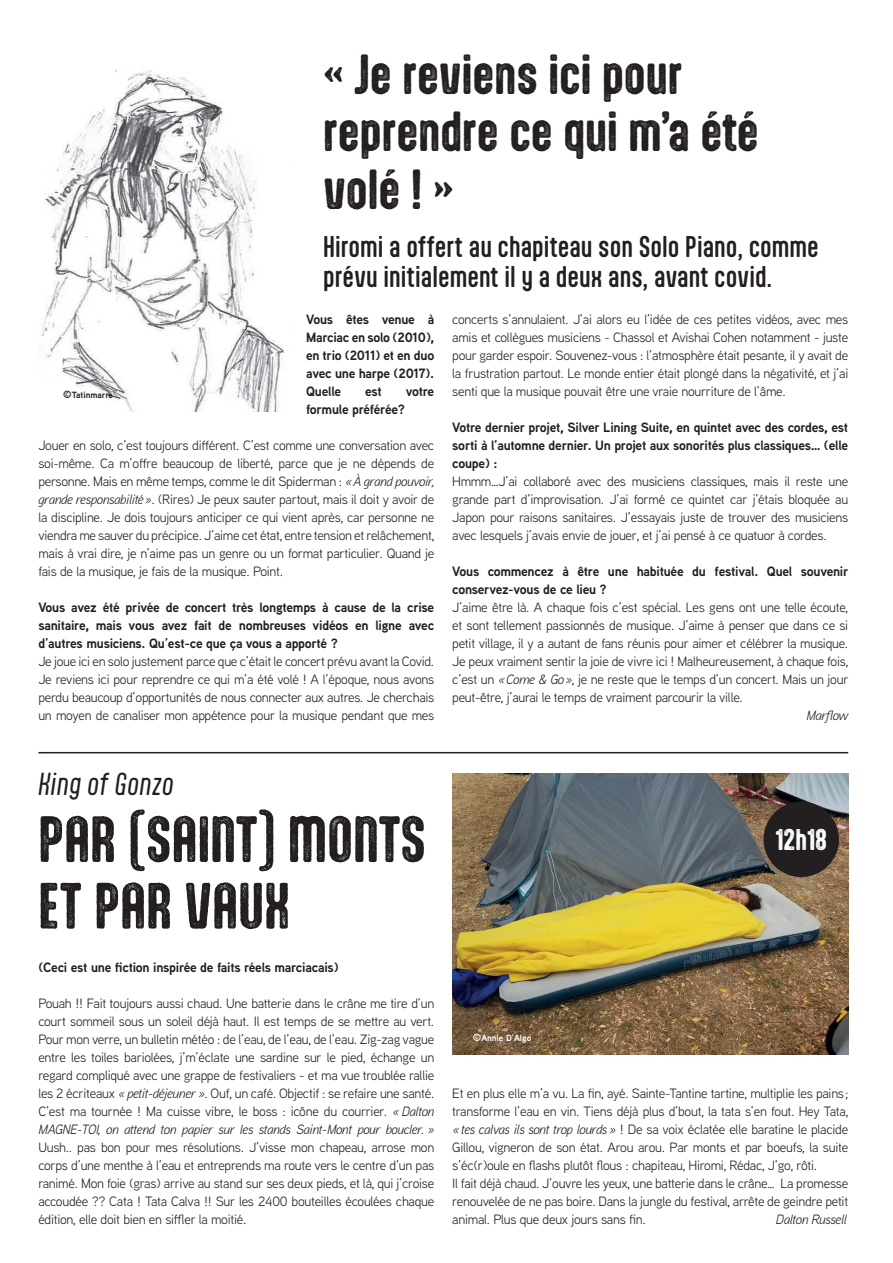
<style>
.page{position:relative;width:893px;height:1263px;background:#fff}
.page>*{position:absolute;margin:0;border:0;box-sizing:border-box;transform-origin:0 0}
.t1{font:55.5px/66.6px "Aptly Rust";color:#231f20}
.t2{font:48px/57.6px "Aptly Rust";color:#231f20}
.t3{font:italic 27px "Aptly";color:#231f20}
.t4{font:500 25.5px/30.6px "Aptly";color:#231f20}
.t5{font:25.5px "Aptly Rust";color:#fff}
.t6{font:13.5px/18px "Aaux Next";letter-spacing:-.02em;color:#231f20;text-align:justify}
.t7{font:700 13.5px/18px "Aaux Next";letter-spacing:-.02em;color:#231f20;text-align:justify}
.t8{font:italic 13.5px "Aaux Next";letter-spacing:-.02em;color:#231f20}
.t9{font:700 9px "Aaux Next";color:#fff}
.t10{font:700 9px "Aaux Next";color:#231f20}
.s1{font-style:italic}
.s2{font-size:10.5px}
</style>
<div class="page">
<hr style="left:38px;top:752px;width:810px;height:1px;background:#231f20">
<img style="left:452px;top:773px;width:396px;height:281px">
<img style="left:41px;top:69px;width:244px;height:342px">
<div style="left:763px;top:801px;width:76px;height:76px;background:#231f20;border-radius:50%"></div>
<h2 class="t2" style="left:323px;top:44px;width:437px">« Je reviens ici pour reprendre ce qui m’a été volé ! »</h2>
<h3 class="t4" style="left:323px;top:230px;width:497px">Hiromi a offert au chapiteau son Solo Piano, comme prévu initialement il y a deux ans, avant covid.</h3>
<p class="t7" style="left:306px;top:310px;width:130px">Vous êtes venue à Marciac en solo (2010), en trio (2011) et en duo avec une harpe (2017).<br>Quelle</p>
<p class="t7" style="left:365px;top:382px;width:18px">est</p>
<p class="t7" style="left:406px;top:382px;width:30px">votre</p>
<p class="t7" style="left:306px;top:400px;width:100px">formule préférée?</p>
<p class="t6" style="left:38px;top:436px;width:397px">Jouer en solo, c’est toujours différent. C’est comme une conversation avec soi-même. Ca m’offre beaucoup de liberté, parce que je ne dépends de personne. Mais en même temps, comme le dit Spiderman : <span class="s1">« À grand pouvoir, grande responsabilité »</span>. (Rires) Je peux sauter partout, mais il doit y avoir de la discipline. Je dois toujours anticiper ce qui vient après, car personne ne viendra me sauver du précipice. J’aime cet état, entre tension et relâchement, mais à vrai dire, je n’aime pas un genre ou un format particulier. Quand je fais de la musique, je fais de la musique. Point.</p>
<p class="t7" style="left:38px;top:598px;width:397px">Vous avez été privée de concert très longtemps à cause de la crise sanitaire, mais vous avez fait de nombreuses vidéos en ligne avec d’autres musiciens. Qu’est-ce que ça vous a apporté ?</p>
<p class="t6" style="left:38px;top:652px;width:397px">Je joue ici en solo justement parce que c’était le concert prévu avant la Covid.<br>Je reviens ici pour reprendre ce qui m’a été volé ! A l’époque, nous avons perdu beaucoup d’opportunités de nous connecter aux autres. Je cherchais un moyen de canaliser mon appétence pour la musique pendant que mes</p>
<p class="t10" style="left:63px;top:389px;width:51px"><span class="s2">©</span>Tatinmarre</p>
<p class="t6" style="left:452px;top:310px;width:397px">concerts s’annulaient. J’ai alors eu l’idée de ces petites vidéos, avec mes amis et collègues musiciens - Chassol et Avishai Cohen notamment - juste pour garder espoir. Souvenez-vous : l’atmosphère était pesante, il y avait de la frustration partout. Le monde entier était plongé dans la négativité, et j’ai senti que la musique pouvait être une vraie nourriture de l’âme.</p>
<p class="t7" style="left:452px;top:418px;width:397px">Votre dernier projet, Silver Lining Suite, en quintet avec des cordes, est sorti à l’automne dernier. Un projet aux sonorités plus classiques… (elle coupe) :</p>
<p class="t6" style="left:452px;top:472px;width:397px">Hmmm…J’ai collaboré avec des musiciens classiques, mais il reste une grande part d’improvisation. J’ai formé ce quintet car j’étais bloquée au Japon pour raisons sanitaires. J’essayais juste de trouver des musiciens avec lesquels j’avais envie de jouer, et j’ai pensé à ce quatuor à cordes.</p>
<p class="t7" style="left:452px;top:562px;width:398px">Vous commencez à être une habituée du festival. Quel souvenir conservez-vous de ce lieu ?</p>
<p class="t6" style="left:452px;top:598px;width:398px">J’aime être là. A chaque fois c’est spécial. Les gens ont une telle écoute, et sont tellement passionnés de musique. J’aime à penser que dans ce si petit village, il y a autant de fans réunis pour aimer et célébrer la musique.<br>Je peux vraiment sentir la joie de vivre ici ! Malheureusement, à chaque fois, c’est un <span class="s1">« Come &amp; Go »</span>, je ne reste que le temps d’un concert. Mais un jour peut-être, j’aurai le temps de vraiment parcourir la ville.</p>
<p class="t8" style="left:806px;top:706px;width:43px">Marflow</p>
<h3 class="t3" style="left:38px;top:767px;width:138px">King of Gonzo</h3>
<h1 class="t1" style="left:38px;top:805px;width:389px">PAR (SAINT) MONTS<br>ET PAR VAUX</h1>
<p class="t7" style="left:38px;top:958px;width:302px">(Ceci est une fiction inspirée de faits réels marciacais)</p>
<p class="t6" style="left:38px;top:994px;width:397px">Pouah !! Fait toujours aussi chaud. Une batterie dans le crâne me tire d’un court sommeil sous un soleil déjà haut. Il est temps de se mettre au vert.<br>Pour mon verre, un bulletin météo : de l’eau, de l’eau, de l’eau. Zig-zag vague entre les toiles bariolées, j’m’éclate une sardine sur le pied, échange un regard compliqué avec une grappe de festivaliers - et ma vue troublée rallie les 2 écriteaux <span class="s1">« petit-déjeuner »</span>. Ouf, un café. Objectif : se refaire une santé.<br>C’est ma tournée ! Ma cuisse vibre, le boss : icône du courrier. <span class="s1">« Dalton MAGNE-TOI, on attend ton papier sur les stands Saint-Mont pour boucler. »</span></p>
<p class="t6" style="left:38px;top:1138px;width:397px">Uush.. pas bon pour mes résolutions. J’visse mon chapeau, arrose mon corps d’une menthe à l’eau et entreprends ma route vers le centre d’un pas ranimé. Mon foie (gras) arrive au stand sur ses deux pieds, et là, qui j’croise accoudée ?? Cata ! Tata Calva !! Sur les 2400 bouteilles écoulées chaque édition, elle doit bien en siffler la moitié.</p>
<p class="t9" style="left:473px;top:1031px;width:60px"><span class="s2">©</span>Annie D’Algo</p>
<h3 class="t5" style="left:775px;top:824px;width:53px">12h18</h3>
<p class="t6" style="left:452px;top:1084px;width:397px;text-align:left">Et en plus elle m’a vu. La fin, ayé. Sainte-Tantine tartine, multiplie les pains ; transforme l’eau en vin. Tiens déjà plus d’bout, la tata s’en fout. Hey Tata, <span class="s1">« tes calvas ils sont trop lourds »</span> ! De sa voix éclatée elle baratine le placide Gillou, vigneron de son état. Arou arou. Par monts et par boeufs, la suite s’éc(r)oule en flashs plutôt flous : chapiteau, Hiromi, Rédac, J’go, rôti.<br>Il fait déjà chaud. J’ouvre les yeux, une batterie dans le crâne… La promesse renouvelée de ne pas boire. Dans la jungle du festival, arrête de geindre petit animal. Plus que deux jours sans fin.</p>
<p class="t8" style="left:776px;top:1210px;width:72px">Dalton Russell</p>
</div>
